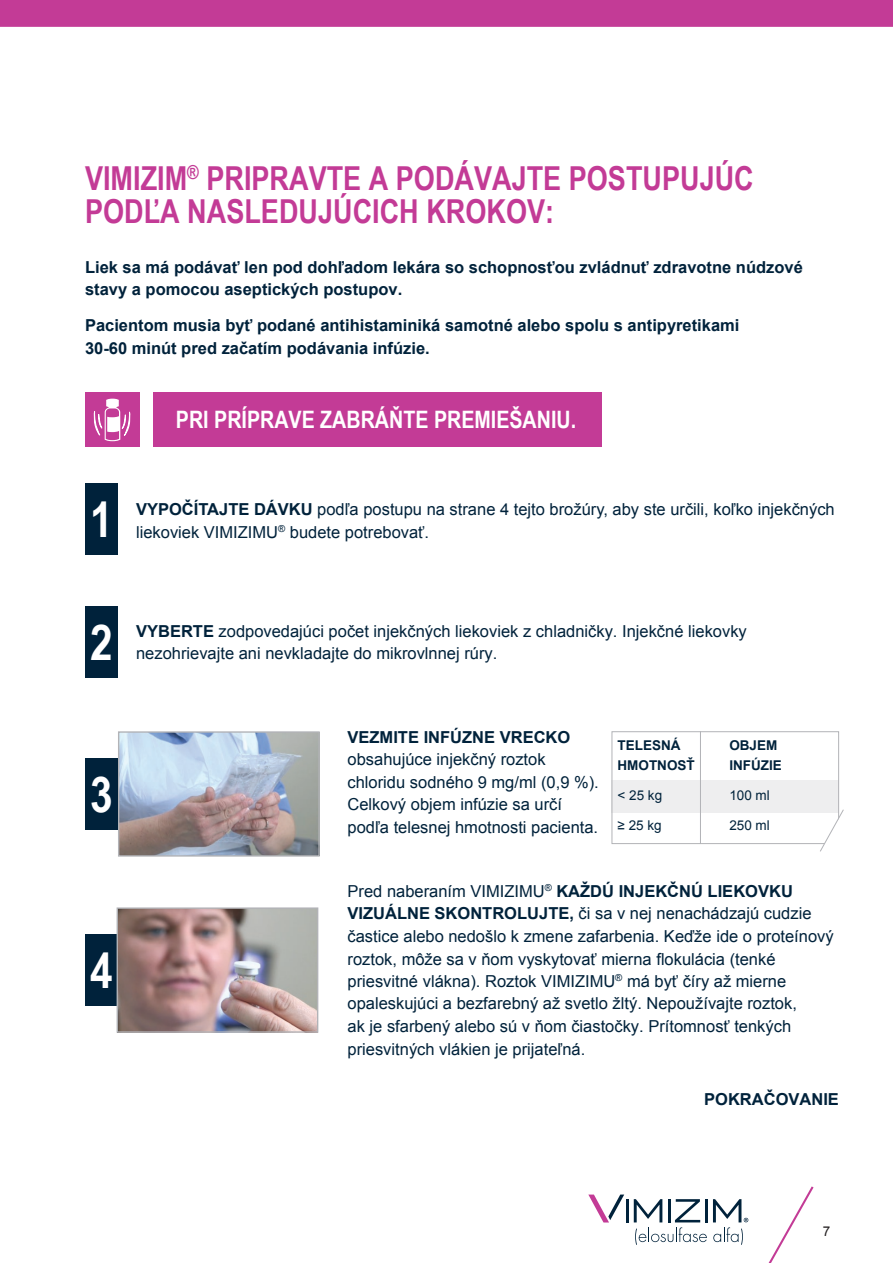
<style>
.page{position:relative;width:893px;height:1263px;background:#fff}
.page>*{position:absolute;margin:0;border:0;box-sizing:border-box;transform-origin:0 0}
.t1{font:700 49.5px "Arial Narrow";color:#fff}
.t2{font:700 33px/33px "Arial Narrow";color:#c33b96}
.t3{font:700 24px "Arial Narrow";color:#fff}
.t4{font:16.5px/22.5px "Arial";color:#00223b}
.t5{font:700 16.5px/22.5px "Arial";color:#00223b}
.t6{font:700 13.5px/19.5px "Arial";color:#00223b}
.t7{font:13.5px "Arial";color:#00223b}
.t8{font:13.5px "Arial";color:#231f20}
.s1{font-weight:700}
</style>
<div class="page">
<svg style="left:768px;top:1186px;width:46px;height:77px"></svg>
<hr style="left:626px;top:1199px;width:2px;height:23px;background:#00223b">
<hr style="left:705px;top:1199px;width:3px;height:23px;background:#00223b">
<svg style="left:634px;top:1199px;width:73px;height:46px"></svg>
<svg style="left:588px;top:1194px;width:36px;height:28px"></svg>
<svg style="left:713px;top:1199px;width:35px;height:46px"></svg>
<div style="left:85px;top:934px;width:33px;height:72px;background:#00223b"></div>
<div style="left:0;top:0;width:893px;height:40px;background:#c33b96"></div>
<div style="left:0;top:27px;width:893px;height:27px;background:#fff"></div>
<div style="left:612px;top:780px;width:227px;height:33px;background:#eeeeef"></div>
<div style="left:612px;top:731px;width:227px;height:113px;border:1px solid #b2b3b7"></div>
<hr style="left:700px;top:731px;width:1px;height:113px;background:#b2b3b7">
<svg style="left:818px;top:806px;width:26px;height:46px"></svg>
<img style="left:120px;top:733px;width:198px;height:122px">
<div style="left:118px;top:731px;width:202px;height:126px;border:1px solid #b2b3b7"></div>
<div style="left:85px;top:758px;width:33px;height:71px;background:#00223b"></div>
<img style="left:119px;top:909px;width:197px;height:122px">
<div style="left:117px;top:907px;width:201px;height:126px;border:1px solid #b2b3b7"></div>
<div style="left:153px;top:393px;width:449px;height:54px;background:#c33b96"></div>
<div style="left:85px;top:393px;width:54px;height:54px;background:#c33b96"></div>
<svg style="left:93px;top:399px;width:38px;height:42px"></svg>
<div style="left:85px;top:484px;width:33px;height:71px;background:#00223b"></div>
<div style="left:85px;top:607px;width:33px;height:71px;background:#00223b"></div>
<h2 class="t2" style="left:85px;top:160px;width:670px">VIMIZIM<sup>®</sup> PRIPRAVTE A PODÁVAJTE POSTUPUJÚC<br>PODĽA NASLEDUJÚCICH KROKOV:</h2>
<p class="t5" style="left:85px;top:256px;width:719px">Liek sa má podávať len pod dohľadom lekára so schopnosťou zvládnuť zdravotne núdzové stavy a pomocou aseptických postupov.</p>
<p class="t5" style="left:85px;top:315px;width:656px">Pacientom musia byť podané antihistaminiká samotné alebo spolu s antipyretikami<br>30‑60 minút pred začatím podávania infúzie.</p>
<h3 class="t3" style="left:176px;top:402px;width:402px">PRI PRÍPRAVE ZABRÁŇTE PREMIEŠANIU.</h3>
<h1 class="t1" style="left:90px;top:482px;width:24px">1</h1>
<p class="t4" style="left:136px;top:498px;width:700px"><span class="s1">VYPOČÍTAJTE DÁVKU</span> podľa postupu na strane 4 tejto brožúry, aby ste určili, koľko injekčných liekoviek VIMIZIMU<sup>®</sup> budete potrebovať.</p>
<h1 class="t1" style="left:90px;top:605px;width:24px">2</h1>
<p class="t4" style="left:136px;top:620px;width:612px"><span class="s1">VYBERTE</span> zodpovedajúci počet injekčných liekoviek z chladničky. Injekčné liekovky nezohrievajte ani nevkladajte do mikrovlnnej rúry.</p>
<h1 class="t1" style="left:90px;top:757px;width:24px">3</h1>
<h1 class="t1" style="left:90px;top:933px;width:24px">4</h1>
<p class="t5" style="left:348px;top:726px;width:224px">VEZMITE INFÚZNE VRECKO</p>
<p class="t4" style="left:348px;top:748px;width:253px">obsahujúce injekčný roztok chloridu sodného 9 mg/ml (0,9 %).<br>Celkový objem infúzie sa určí podľa telesnej hmotnosti pacienta.</p>
<p class="t6" style="left:617px;top:736px;width:79px">TELESNÁ<br>HMOTNOSŤ</p>
<p class="t7" style="left:617px;top:786px;width:46px">&lt; 25 kg</p>
<p class="t7" style="left:617px;top:817px;width:46px">≥ 25 kg</p>
<p class="t6" style="left:729px;top:736px;width:54px">OBJEM<br>INFÚZIE</p>
<p class="t7" style="left:729px;top:786px;width:42px">100 ml</p>
<p class="t7" style="left:729px;top:817px;width:42px">250 ml</p>
<p class="t4" style="left:348px;top:880px;width:488px">Pred naberaním VIMIZIMU<sup>®</sup> <span class="s1">KAŽDÚ INJEKČNÚ LIEKOVKU VIZUÁLNE SKONTROLUJTE,</span> či sa v nej nenachádzajú cudzie častice alebo nedošlo k zmene zafarbenia. Keďže ide o proteínový roztok, môže sa v ňom vyskytovať mierna flokulácia (tenké priesvitné vlákna). Roztok VIMIZIMU<sup>®</sup> má byť číry až mierne opaleskujúci a bezfarebný až svetlo žltý. Nepoužívajte roztok,<br>ak je sfarbený alebo sú v ňom čiastočky. Prítomnosť tenkých priesvitných vlákien je prijateľná.</p>
<p class="t5" style="left:704px;top:1088px;width:136px">POKRAČOVANIE</p>
<p class="t8" style="left:823px;top:1222px;width:9px">7</p>
</div>
